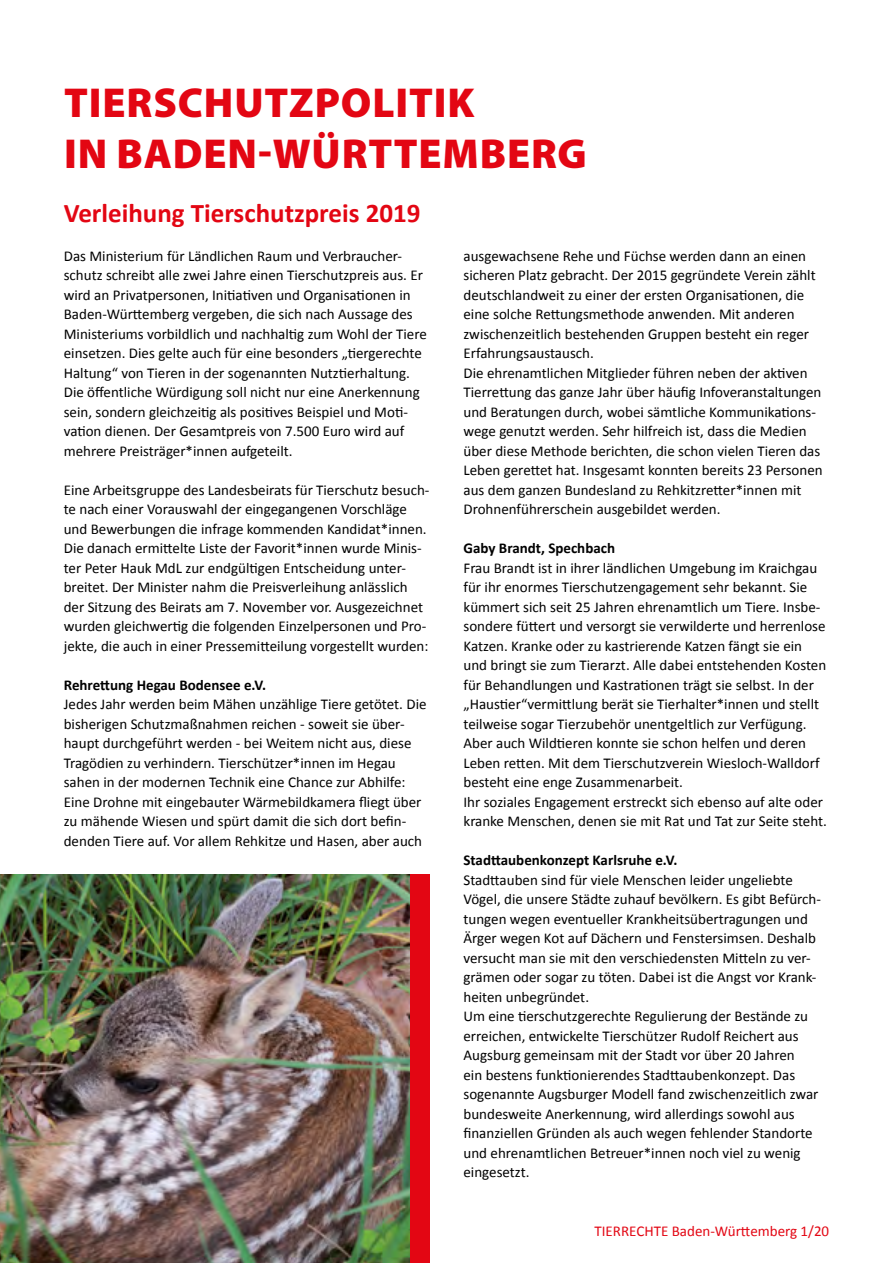
<style>
.page{position:relative;width:893px;height:1263px;background:#fff}
.page>*{position:absolute;margin:0;border:0;box-sizing:border-box;transform-origin:0 0}
.t1{font:900 42px/51px "Myriad Pro";letter-spacing:.02em;color:#e30613}
.t2{font:700 27px "Calibri";color:#e30613}
.t3{font:15px/19.5px "Calibri";color:#000}
.t4{font:700 15px "Calibri";color:#000}
.t5{font:15px "Calibri";color:#e30613}
</style>
<div class="page">
<img style="left:0;top:874px;width:410px;height:389px">
<div style="left:410px;top:874px;width:19px;height:389px;background:#e30613"></div>
<h1 class="t1" style="left:64px;top:75px;width:524px">TIERSCHUTZPOLITIK<br>IN BADEN-WÜRTTEMBERG</h1>
<h2 class="t2" style="left:64px;top:194px;width:358px">Verleihung Tierschutzpreis 2019</h2>
<p class="t3" style="left:64px;top:245px;width:365px">Das Ministerium für Ländlichen Raum und Verbraucher&shy;schutz schreibt alle zwei Jahre einen Tierschutzpreis aus. Er wird an Privatpersonen, Initiativen und Organisationen in Baden-Württemberg vergeben, die sich nach Aussage des Ministeriums vorbildlich und nachhaltig zum Wohl der Tiere einsetzen. Dies gelte auch für eine besonders „tiergerechte Haltung“ von Tieren in der sogenannten Nutztierhaltung.<br>Die öffentliche Würdigung soll nicht nur eine Anerkennung sein, sondern gleichzeitig als positives Beispiel und Moti&shy;vation dienen. Der Gesamtpreis von 7.500 Euro wird auf mehrere Preisträger*innen aufgeteilt.</p>
<p class="t3" style="left:64px;top:479px;width:367px">Eine Arbeitsgruppe des Landesbeirats für Tierschutz besuch&shy;te nach einer Vorauswahl der eingegangenen Vorschläge und Bewerbungen die infrage kommenden Kandidat*innen.<br>Die danach ermittelte Liste der Favorit*innen wurde Minis&shy;ter Peter Hauk MdL zur endgültigen Entscheidung unter&shy;breitet. Der Minister nahm die Preisverleihung anlässlich der Sitzung des Beirats am 7. November vor. Ausgezeichnet wurden gleichwertig die folgenden Einzelpersonen und Pro&shy;jekte, die auch in einer Pressemitteilung vorgestellt wurden:</p>
<p class="t4" style="left:64px;top:674px;width:204px">Rehrettung Hegau Bodensee e.V.</p>
<p class="t3" style="left:64px;top:694px;width:364px">Jedes Jahr werden beim Mähen unzählige Tiere getötet. Die bisherigen Schutzmaßnahmen reichen - soweit sie über&shy;haupt durchgeführt werden - bei Weitem nicht aus, diese Tragödien zu verhindern. Tierschützer*innen im Hegau sahen in der modernen Technik eine Chance zur Abhilfe:<br>Eine Drohne mit eingebauter Wärmebildkamera fliegt über zu mähende Wiesen und spürt damit die sich dort befin&shy;denden Tiere auf. Vor allem Rehkitze und Hasen, aber auch</p>
<p class="t3" style="left:463px;top:245px;width:361px">ausgewachsene Rehe und Füchse werden dann an einen sicheren Platz gebracht. Der 2015 gegründete Verein zählt deutschlandweit zu einer der ersten Organisationen, die eine solche Rettungsmethode anwenden. Mit anderen zwischenzeitlich bestehenden Gruppen besteht ein reger Erfahrungsaustausch.<br>Die ehrenamtlichen Mitglieder führen neben der aktiven Tierrettung das ganze Jahr über häufig Infoveranstaltungen und Beratungen durch, wobei sämtliche Kommunikations&shy;wege genutzt werden. Sehr hilfreich ist, dass die Medien über diese Methode berichten, die schon vielen Tieren das Leben gerettet hat. Insgesamt konnten bereits 23 Personen aus dem ganzen Bundesland zu Rehkitzretter*innen mit Drohnenführerschein ausgebildet werden.</p>
<p class="t4" style="left:463px;top:537px;width:153px">Gaby Brandt, Spechbach</p>
<p class="t3" style="left:463px;top:557px;width:365px">Frau Brandt ist in ihrer ländlichen Umgebung im Kraichgau für ihr enormes Tierschutzengagement sehr bekannt. Sie kümmert sich seit 25 Jahren ehrenamtlich um Tiere. Insbe&shy;sondere füttert und versorgt sie verwilderte und herrenlose Katzen. Kranke oder zu kastrierende Katzen fängt sie ein und bringt sie zum Tierarzt. Alle dabei entstehenden Kosten für Behandlungen und Kastrationen trägt sie selbst. In der „Haustier“vermittlung berät sie Tierhalter*innen und stellt teilweise sogar Tierzubehör unentgeltlich zur Verfügung.<br>Aber auch Wildtieren konnte sie schon helfen und deren Leben retten. Mit dem Tierschutzverein Wiesloch-Walldorf besteht eine enge Zusammenarbeit.<br>Ihr soziales Engagement erstreckt sich ebenso auf alte oder kranke Menschen, denen sie mit Rat und Tat zur Seite steht.</p>
<p class="t4" style="left:463px;top:849px;width:215px">Stadttaubenkonzept Karlsruhe e.V.</p>
<p class="t3" style="left:463px;top:869px;width:359px">Stadttauben sind für viele Menschen leider ungeliebte Vögel, die unsere Städte zuhauf bevölkern. Es gibt Befürch&shy;tungen wegen eventueller Krankheitsübertragungen und Ärger wegen Kot auf Dächern und Fenstersimsen. Deshalb versucht man sie mit den verschiedensten Mitteln zu ver&shy;grämen oder sogar zu töten. Dabei ist die Angst vor Krank&shy;heiten unbegründet.<br>Um eine tierschutzgerechte Regulierung der Bestände zu erreichen, entwickelte Tierschützer Rudolf Reichert aus Augsburg gemeinsam mit der Stadt vor über 20 Jahren<br>ein bestens funktionierendes Stadttaubenkonzept. Das sogenannte Augsburger Modell fand zwischenzeitlich zwar bundesweite Anerkennung, wird allerdings sowohl aus finanziellen Gründen als auch wegen fehlender Standorte und ehrenamtlichen Betreuer*innen noch viel zu wenig eingesetzt.</p>
<p class="t5" style="left:595px;top:1221px;width:236px">TIERRECHTE Baden-Württemberg 1/20</p>
</div>
